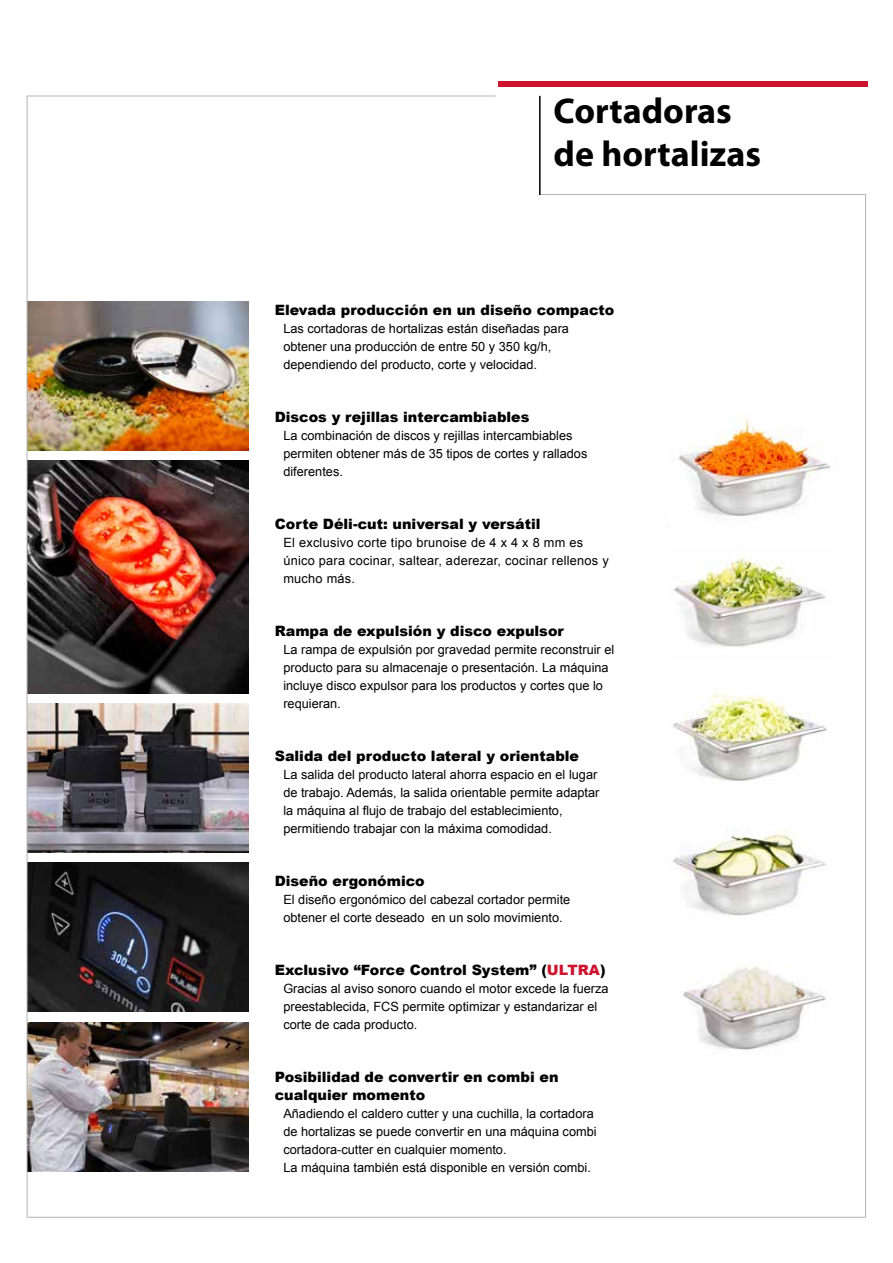
<style>
.page{position:relative;width:893px;height:1263px;background:#fff}
.page>*{position:absolute;margin:0;border:0;box-sizing:border-box;transform-origin:0 0}
.t1{font:700 36px/43.2px "Myriad Pro";color:#000}
.t2{font:900 14.25px/17.1px "Arial";color:#000}
.t3{font:12.75px/18px "Arial";color:#000}
.t4{font:12.75px/18px "Arial";letter-spacing:.02em;color:#000}
.s1{color:#ce132e}
</style>
<div class="page">
<hr style="left:865px;top:194px;width:1px;height:1023px;background:#b3b2b2">
<hr style="left:27px;top:96px;width:469px;height:1px;background:#b3b2b2">
<hr style="left:27px;top:1217px;width:839px;height:1px;background:#b3b2b2">
<hr style="left:539px;top:194px;width:327px;height:1px;background:#b3b2b2">
<div style="left:498px;top:81px;width:370px;height:5px;background:#ce132e"></div>
<hr style="left:539px;top:96px;width:2px;height:99px;background:#000">
<img style="left:28px;top:460px;width:220px;height:233px">
<img style="left:28px;top:1022px;width:220px;height:149px">
<img style="left:28px;top:301px;width:220px;height:149px">
<img style="left:28px;top:704px;width:220px;height:148px">
<img style="left:28px;top:863px;width:220px;height:149px">
<img style="left:678px;top:419px;width:153px;height:97px">
<img style="left:673px;top:555px;width:153px;height:93px">
<img style="left:673px;top:694px;width:154px;height:87px">
<img style="left:672px;top:829px;width:154px;height:87px">
<img style="left:683px;top:963px;width:143px;height:87px">
<hr style="left:27px;top:96px;width:1px;height:1121px;background:#b3b2b2">
<h1 class="t1" style="left:554px;top:88px;width:209px">Cortadoras de hortalizas</h1>
<p class="t2" style="left:275px;top:300px;width:341px">Elevada producción en un diseño compacto</p>
<p class="t3" style="left:283px;top:319px;width:287px">Las cortadoras de hortalizas están diseñadas para obtener una producción de entre 50 y 350 kg/h, dependiendo del producto, corte y velocidad.</p>
<p class="t2" style="left:275px;top:408px;width:256px">Discos y rejillas intercambiables</p>
<p class="t3" style="left:283px;top:426px;width:306px">La combinación de discos y rejillas intercambiables permiten obtener más de 35 tipos de cortes y rallados diferentes.</p>
<p class="t2" style="left:275px;top:515px;width:267px">Corte Déli-cut: universal y versátil</p>
<p class="t4" style="left:283px;top:533px;width:327px">El exclusivo corte tipo brunoise de 4 x 4 x 8 mm es único para cocinar, saltear, aderezar, cocinar rellenos y mucho más.</p>
<p class="t2" style="left:275px;top:622px;width:291px">Rampa de expulsión y disco expulsor</p>
<p class="t3" style="left:283px;top:641px;width:332px">La rampa de expulsión por gravedad permite reconstruir el producto para su almacenaje o presentación. La máquina incluye disco expulsor para los productos y cortes que lo requieran.</p>
<p class="t2" style="left:275px;top:747px;width:306px">Salida del producto lateral y orientable</p>
<p class="t3" style="left:283px;top:766px;width:318px">La salida del producto lateral ahorra espacio en el lugar de trabajo. Además, la salida orientable permite adaptar la máquina al flujo de trabajo del establecimiento, permitiendo trabajar con la máxima comodidad.</p>
<p class="t2" style="left:275px;top:872px;width:152px">Diseño ergonómico</p>
<p class="t3" style="left:283px;top:891px;width:288px">El diseño ergonómico del cabezal cortador permite obtener el corte deseado en un solo movimiento.</p>
<p class="t2" style="left:275px;top:961px;width:332px">Exclusivo “Force Control System” (<span class="s1">ULTRA</span>)</p>
<p class="t3" style="left:283px;top:980px;width:327px">Gracias al aviso sonoro cuando el motor excede la fuerza preestablecida, FCS permite optimizar y estandarizar el corte de cada producto.</p>
<p class="t2" style="left:275px;top:1068px;width:285px">Posibilidad de convertir en combi en cualquier momento</p>
<p class="t3" style="left:283px;top:1104px;width:315px">Añadiendo el caldero cutter y una cuchilla, la cortadora de hortalizas se puede convertir en una máquina combi cortadora-cutter en cualquier momento.<br>La máquina también está disponible en versión combi.</p>
</div>
